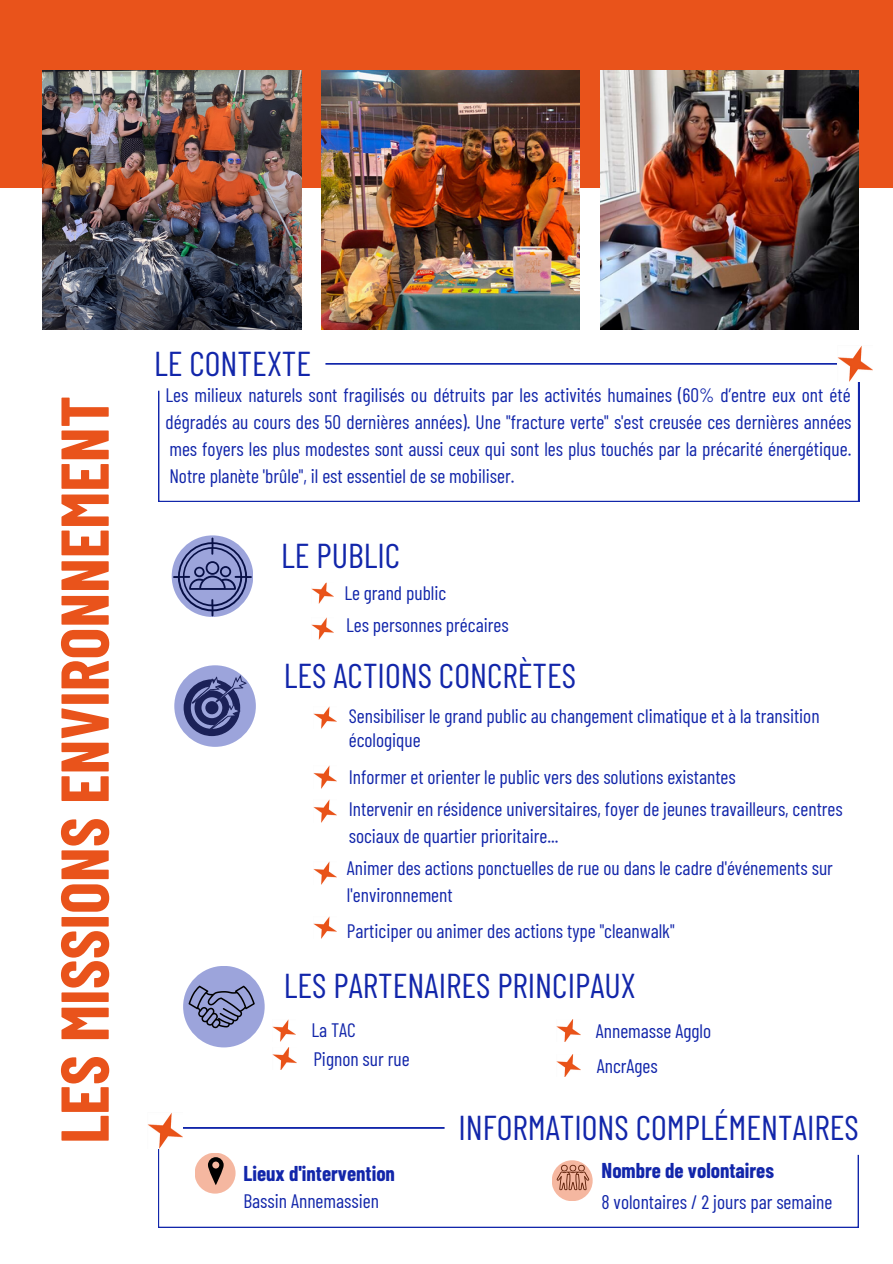
<style>
.page{position:relative;width:893px;height:1264px;background:#fff}
.page>*{position:absolute;margin:0;border:0;box-sizing:border-box;transform-origin:0 0}
.t1{font:700 67.5px "Barlow Condensed";color:#e9531b}
.t2{font:34.5px "Barlow Condensed";color:#1226aa}
.t3{font:700 21px "Barlow Condensed";color:#1226aa}
.t4{font:19.5px/27px "Barlow Condensed";color:#1226aa}
</style>
<div class="page">
<div style="left:0;top:0;width:892px;height:188px;background:#e9531b"></div>
<img style="left:600px;top:71px;width:258px;height:258px">
<img style="left:321px;top:71px;width:259px;height:258px">
<img style="left:42px;top:71px;width:259px;height:258px">
<svg style="left:158px;top:363px;width:700px;height:139px"></svg>
<img style="left:837px;top:346px;width:35px;height:36px">
<svg style="left:158px;top:1127px;width:700px;height:100px"></svg>
<img style="left:148px;top:1113px;width:35px;height:35px">
<svg style="left:173px;top:537px;width:79px;height:79px"></svg>
<svg style="left:172px;top:535px;width:81px;height:82px;background:#7a82b8"></svg>
<svg style="left:174px;top:665px;width:82px;height:82px;background:#6e76ac"></svg>
<img style="left:311px;top:582px;width:23px;height:21px">
<img style="left:311px;top:617px;width:23px;height:22px">
<img style="left:314px;top:706px;width:22px;height:22px">
<img style="left:314px;top:765px;width:22px;height:23px">
<img style="left:314px;top:799px;width:22px;height:23px">
<img style="left:314px;top:861px;width:22px;height:23px">
<img style="left:314px;top:916px;width:22px;height:22px">
<svg style="left:556px;top:1164px;width:33px;height:5px"></svg>
<svg style="left:551px;top:1160px;width:41px;height:41px"></svg>
<div style="left:194px;top:1152px;width:41px;height:41px;background:#f5b7a0;border-radius:50%"></div>
<svg style="left:208px;top:1157px;width:16px;height:28px"></svg>
<div style="left:183px;top:965px;width:82px;height:82px;background:#9ca4db;border-radius:50%"></div>
<img style="left:272px;top:1019px;width:23px;height:22px">
<img style="left:272px;top:1047px;width:24px;height:22px">
<img style="left:556px;top:1019px;width:24px;height:22px">
<img style="left:556px;top:1054px;width:24px;height:22px">
<svg style="left:188px;top:985px;width:67px;height:43px"></svg>
<div style="left:140px;top:335px;width:185px;height:56px;background:#fff;border-radius:14px"></div>
<svg style="left:444px;top:1127px;width:414px;height:27px"></svg>
<p class="t1" style="left:41px;top:1143px;width:749px;rotate:-90deg">LES MISSIONS ENVIRONNEMENT</p>
<p class="t2" style="left:154px;top:341px;width:159px">LE CONTEXTE</p>
<p class="t4" style="left:165px;top:381px;width:687px;text-align:justify">Les milieux naturels sont fragilisés ou détruits par les activités humaines (60% d’entre eux ont été dégradés au cours des 50 dernières années). Une "fracture verte" s'est creusée ces dernières années mes foyers les plus modestes sont aussi ceux qui sont les plus touchés par la précarité énergétique.<br>Notre planète 'brûle", il est essentiel de se mobiliser.</p>
<p class="t2" style="left:281px;top:533px;width:120px">LE PUBLIC</p>
<p class="t4" style="left:344px;top:578px;width:103px">Le grand public</p>
<p class="t4" style="left:346px;top:610px;width:164px">Les personnes précaires</p>
<p class="t2" style="left:284px;top:653px;width:294px">LES ACTIONS CONCRÈTES</p>
<p class="t4" style="left:348px;top:702px;width:472px">Sensibiliser le grand public au changement climatique et à la transition</p>
<p class="t4" style="left:348px;top:725px;width:74px">écologique</p>
<p class="t4" style="left:348px;top:762px;width:388px">Informer et orienter le public vers des solutions existantes</p>
<p class="t4" style="left:348px;top:795px;width:495px">Intervenir en résidence universitaires, foyer de jeunes travailleurs, centres sociaux de quartier prioritaire...</p>
<p class="t4" style="left:347px;top:854px;width:487px">Animer des actions ponctuelles de rue ou dans le cadre d'événements sur l'environnement</p>
<p class="t4" style="left:347px;top:916px;width:329px">Participer ou animer des actions type "cleanwalk"</p>
<p class="t2" style="left:284px;top:963px;width:353px">LES PARTENAIRES PRINCIPAUX</p>
<p class="t4" style="left:311px;top:1015px;width:46px">La TAC</p>
<p class="t4" style="left:313px;top:1044px;width:98px">Pignon sur rue</p>
<p class="t4" style="left:595px;top:1016px;width:117px">Annemasse Agglo</p>
<p class="t4" style="left:596px;top:1051px;width:63px">AncrAges</p>
<p class="t2" style="left:458px;top:1105px;width:402px">INFORMATIONS COMPLÉMENTAIRES</p>
<p class="t3" style="left:243px;top:1159px;width:153px">Lieux d'intervention</p>
<p class="t3" style="left:601px;top:1156px;width:174px">Nombre de volontaires</p>
<p class="t4" style="left:243px;top:1186px;width:137px">Bassin Annemassien</p>
<p class="t4" style="left:601px;top:1187px;width:232px">8 volontaires / 2 jours par semaine</p>
</div>
